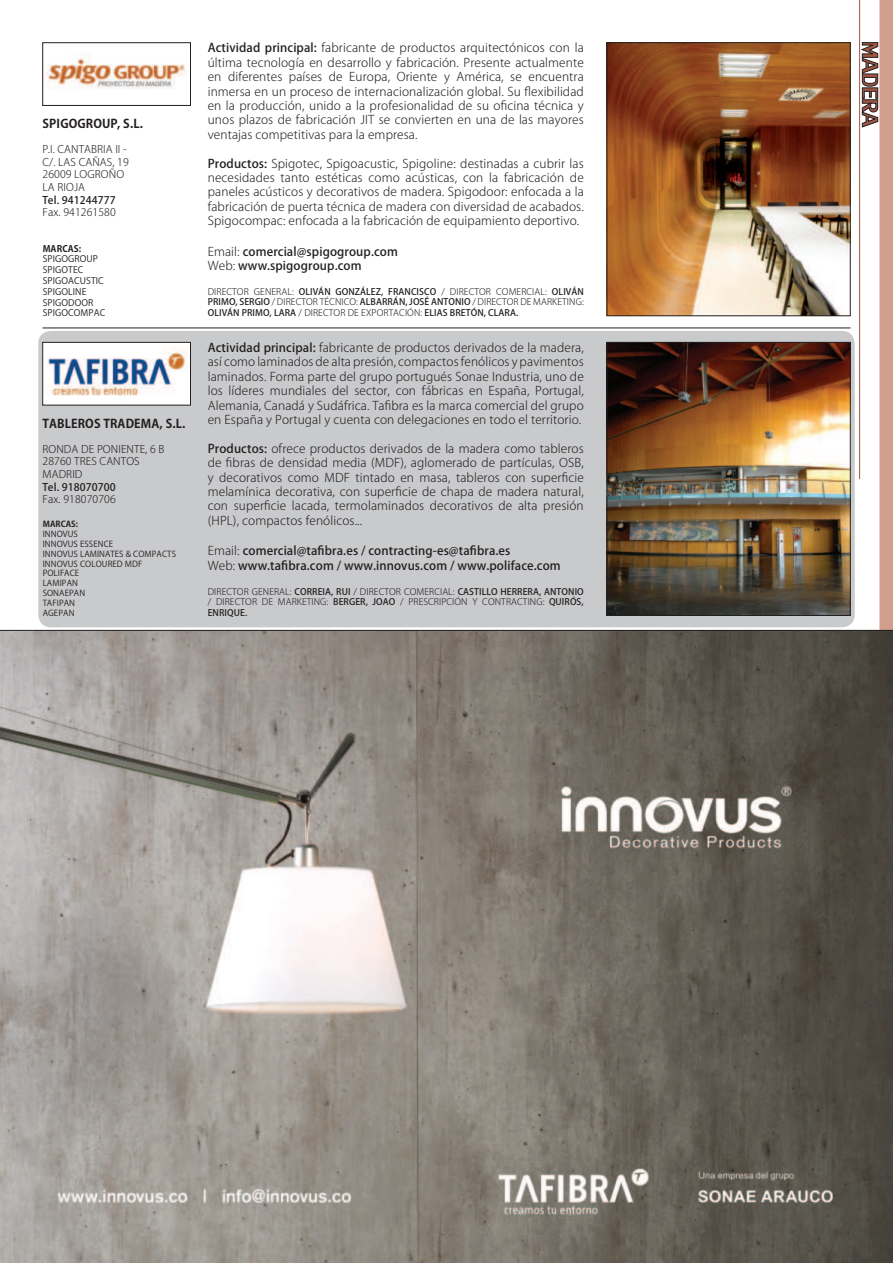
<style>
.page{position:relative;width:893px;height:1263px;background:#fff}
.page>*{position:absolute;margin:0;border:0;box-sizing:border-box;transform-origin:0 0}
.t1{font:300 12px/14.4px "Koz Go Pro";letter-spacing:.01em;color:#231f20;text-align:justify}
.t2{font:500 12px/14.4px "Koz Go Pro";letter-spacing:.01em;color:#231f20}
.t3{font:700 12px "Koz Go Pro";letter-spacing:.01em;color:#231f20}
.t4{font:300 10.5px/12.6px "Koz Go Pro";letter-spacing:.01em;color:#231f20}
.t5{font:500 10.5px "Koz Go Pro";letter-spacing:.01em;color:#231f20}
.t6{font:300 9px/10.5px "Koz Go Pro";letter-spacing:.01em;color:#231f20;text-align:justify}
.t7{font:9px/10.8px "Koz Go Pro";letter-spacing:.01em;color:#231f20}
.t8{font:700 9px "Koz Go Pro";letter-spacing:.01em;color:#231f20}
.t9{font:8.25px/9.9px "Koz Go Pro";letter-spacing:.01em;color:#231f20}
.t10{font:700 8.25px "Koz Go Pro";letter-spacing:.01em;color:#231f20}
.s1{font-weight:500}
.s2{font-weight:300}
</style>
<div class="page">
<div style="left:38px;top:331px;width:817px;height:296px;background:#c9cacc;border-radius:13px"></div>
<hr style="left:43px;top:328px;width:807px;height:1px;background:#231f20">
<img style="left:609px;top:45px;width:239px;height:269px">
<img style="left:45px;top:54px;width:141px;height:35px">
<div style="left:43px;top:43px;width:148px;height:63px;border:1px solid #231f20"></div>
<img style="left:609px;top:344px;width:239px;height:270px">
<div style="left:607px;top:342px;width:243px;height:274px;border:1px solid #231f20"></div>
<div style="left:43px;top:342px;width:147px;height:63px;background:#fff"></div>
<img style="left:47px;top:348px;width:140px;height:48px">
<div style="left:43px;top:342px;width:148px;height:63px;border:1px solid #231f20"></div>
<svg style="left:862px;top:0;width:31px;height:630px"></svg>
<hr style="left:859px;top:0;width:1px;height:479px;background:#a25641">
<img style="left:0;top:631px;width:893px;height:632px">
<hr style="left:0;top:630px;width:893px;height:1px;background:#231f20">
<p class="t3" style="left:43px;top:116px;width:102px">SPIGOGROUP, S.L.</p>
<p class="t4" style="left:43px;top:143px;width:88px">P.I. CANTABRIA II -<br>C/. LAS CAÑAS, 19<br>26009 LOGROÑO<br>LA RIOJA</p>
<p class="t5" style="left:43px;top:193px;width:75px">Tel. 941244777</p>
<p class="t4" style="left:43px;top:206px;width:75px">Fax. 941261580</p>
<p class="t8" style="left:43px;top:242px;width:40px">MARCAS:</p>
<p class="t7" style="left:43px;top:254px;width:64px">SPIGOGROUP<br>SPIGOTEC<br>SPIGOACUSTIC<br>SPIGOLINE<br>SPIGODOOR<br>SPIGOCOMPAC</p>
<p class="t3" style="left:43px;top:415px;width:144px">TABLEROS TRADEMA, S.L.</p>
<p class="t4" style="left:43px;top:443px;width:123px">RONDA DE PONIENTE, 6 B<br>28760 TRES CANTOS<br>MADRID</p>
<p class="t5" style="left:43px;top:480px;width:75px">Tel. 918070700</p>
<p class="t4" style="left:43px;top:493px;width:75px">Fax. 918070706</p>
<p class="t10" style="left:43px;top:518px;width:37px">MARCAS:</p>
<p class="t9" style="left:43px;top:529px;width:135px">INNOVUS<br>INNOVUS ESSENCE<br>INNOVUS LAMINATES &amp; COMPACTS<br>INNOVUS COLOURED MDF<br>POLIFACE<br>LAMIPAN<br>SONAEPAN<br>TAFIPAN<br>AGEPAN</p>
<p class="t1" style="left:208px;top:41px;width:378px"><span class="s1">Actividad principal:</span> fabricante de productos arquitectónicos con la última tecnología en desarrollo y fabricación. Presente actualmente en diferentes países de Europa, Oriente y América, se encuentra inmersa en un proceso de internacionalización global. Su 昀氀exibilidad en la producción, unido a la profesionalidad de su o昀椀cina técnica y unos plazos de fabricación JIT se convierten en una de las mayores ventajas competitivas para la empresa.</p>
<p class="t1" style="left:208px;top:156px;width:378px"><span class="s1">Productos:</span> Spigotec, Spigoacustic, Spigoline: destinadas a cubrir las necesidades tanto estéticas como acústicas, con la fabricación de paneles acústicos y decorativos de madera. Spigodoor: enfocada a la fabricación de puerta técnica de madera con diversidad de acabados.<br>Spigocompac: enfocada a la fabricación de equipamiento deportivo.</p>
<p class="t2" style="left:208px;top:245px;width:192px"><span class="s2">Email:</span> comercial@spigogroup.com<br><span class="s2">Web:</span> www.spigogroup.com</p>
<p class="t6" style="left:208px;top:286px;width:378px">DIRECTOR GENERAL: <span class="s1">OLIVÁN GONZÁLEZ, FRANCISCO</span> / DIRECTOR COMERCIAL: <span class="s1">OLIVÁN PRIMO, SERGIO</span> / DIRECTOR TÉCNICO: <span class="s1">ALBARRÁN, JOSÉ ANTONIO</span> / DIRECTOR DE MARKETING:<br><span class="s1">OLIVÁN PRIMO, LARA</span> / DIRECTOR DE EXPORTACIÓN: <span class="s1">ELIAS BRETÓN, CLARA.</span></p>
<p class="t1" style="left:208px;top:340px;width:378px"><span class="s1">Actividad principal:</span> fabricante de productos derivados de la madera, así como laminados de alta presión, compactos fenólicos y pavimentos laminados. Forma parte del grupo portugués Sonae Industria, uno de los líderes mundiales del sector, con fábricas en España, Portugal, Alemania, Canadá y Sudáfrica. Ta昀椀bra es la marca comercial del grupo en España y Portugal y cuenta con delegaciones en todo el territorio.</p>
<p class="t1" style="left:208px;top:441px;width:378px"><span class="s1">Productos:</span> ofrece productos derivados de la madera como tableros de 昀椀bras de densidad media (MDF), aglomerado de partículas, OSB, y decorativos como MDF tintado en masa, tableros con super昀椀cie melamínica decorativa, con super昀椀cie de chapa de madera natural, con super昀椀cie lacada, termolaminados decorativos de alta presión (HPL), compactos fenólicos...</p>
<p class="t2" style="left:208px;top:544px;width:354px"><span class="s2">Email:</span> comercial@ta昀椀bra.es / contracting-es@ta昀椀bra.es<br><span class="s2">Web:</span> www.ta昀椀bra.com / www.innovus.com / www.poliface.com</p>
<p class="t6" style="left:208px;top:586px;width:378px">DIRECTOR GENERAL: <span class="s1">CORREIA, RUI</span> / DIRECTOR COMERCIAL: <span class="s1">CASTILLO HERRERA, ANTONIO </span>/ DIRECTOR DE MARKETING: <span class="s1">BERGER, JOAO</span> / PRESCRIPCIÓN Y CONTRACTING: <span class="s1">QUIRÓS, ENRIQUE.</span></p>
</div>
